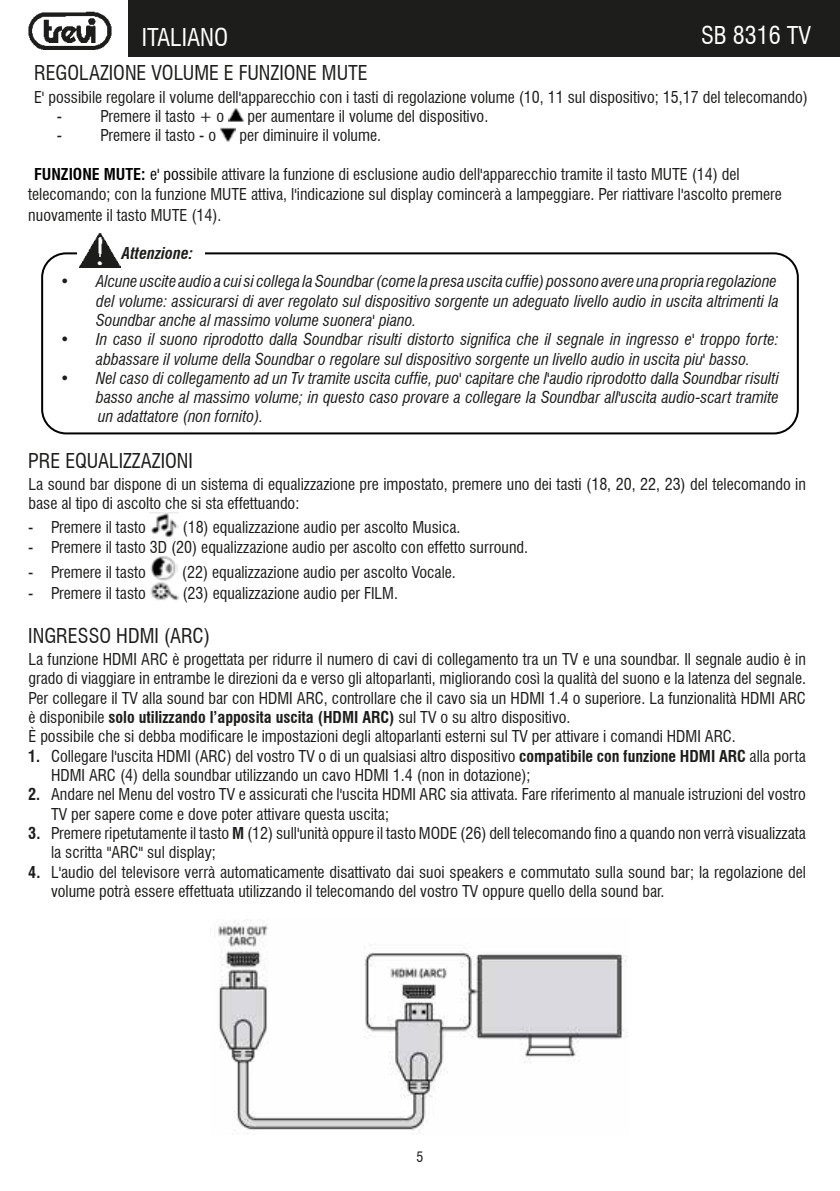
<style>
.page{position:relative;width:840px;height:1191px;background:#fff}
.page>*{position:absolute;margin:0;border:0;box-sizing:border-box;transform-origin:0 0}
.Titolo{font:condensed 24px "Swiss 721 BT";color:#fff}
.Titolo-2{font:condensed 20px "Swiss 721 BT";color:#1d1d1b}
.Testo_rientrato{font:condensed 16px/19.2px "Swiss 721 BT";color:#1d1d1b}
.Corpo_testo{font:condensed 16px/19.2px "Swiss 721 BT";color:#1d1d1b}
.t1{font:italic condensed 16px/19.2px "Swiss 721 BT";color:#1d1d1b}
.Sottotitolo{font:condensed 16px/19.2px "Swiss 721 BT";color:#1d1d1b}
.Corpo_testo-2{font:italic 700 condensed 16px "Swiss 721 BT";color:#1d1d1b}
.t2{font:condensed 14px "Swiss 721 BT";color:#1d1d1b}
.s1{font-weight:700;color:#000}
.s2{color:#000}
.s3{font-weight:700}
</style>
<div class="page">
<div style="left:128px;top:0;width:711px;height:57px;background:#1d1d1b"></div>
<img style="left:29px;top:12px;width:83px;height:38px">
<img style="left:228px;top:109px;width:15px;height:13px">
<img style="left:220px;top:128px;width:15px;height:13px">
<div style="left:41px;top:252px;width:757px;height:182px;border:2px solid #000;border-radius:24px"></div>
<svg style="left:78px;top:252px;width:43px;height:16px"></svg>
<img style="left:80px;top:233px;width:40px;height:34px">
<div style="left:121px;top:247px;width:84px;height:19px;background:#fff"></div>
<img style="left:150px;top:512px;width:28px;height:26px">
<img style="left:150px;top:556px;width:28px;height:44px">
<img style="left:210px;top:919px;width:418px;height:214px">
<p class="Titolo" style="left:142px;top:23px;width:88px">ITALIANO</p>
<h1 class="Titolo" style="left:700px;top:21px;width:111px">SB 8316 TV</h1>
<p class="Titolo-2" style="left:34px;top:61px;width:335px">REGOLAZIONE VOLUME E FUNZIONE MUTE</p>
<p class="Corpo_testo" style="left:34px;top:87px;width:774px">E' possibile regolare il volume dell'apparecchio con i tasti di regolazione volume (10, 11 sul dispositivo; 15,17 del telecomando)</p>
<p class="Testo_rientrato" style="left:57px;top:106px;width:169px">- Premere il tasto + o</p>
<p class="Testo_rientrato" style="left:247px;top:106px;width:242px">per aumentare il volume del dispositivo.</p>
<p class="Testo_rientrato" style="left:57px;top:126px;width:161px">- Premere il tasto - o</p>
<p class="Testo_rientrato" style="left:239px;top:126px;width:143px">per diminuire il volume.</p>
<p class="Sottotitolo" style="left:28px;top:165px;width:754px;text-indent:6px"><span class="s1">FUNZIONE MUTE:</span> <span class="s2">e' poss</span>ibile attivare la funzione di esclusione audio dell'apparecchio tramite il tasto MUTE (14) del telecomando; con la funzione MUTE attiva, l'indicazione sul display comincerà a lampeggiare. Per riattivare l'ascolto premere</p>
<p class="Sottotitolo" style="left:28px;top:206px;width:195px">nuovamente il tasto MUTE (14).</p>
<p class="Corpo_testo-2" style="left:122px;top:243px;width:73px">Attenzione:</p>
<p class="t1" style="left:96px;top:272px;width:683px;text-indent:-36px">• Alcune uscite audio a cui si collega la Soundbar (come la presa uscita cuffie) possono avere una propria regolazione del volume: assicurarsi di aver regolato sul dispositivo sorgente un adeguato livello audio in uscita altrimenti la<br>Soundbar anche al massimo volume suonera' piano.</p>
<p class="t1" style="left:60px;top:330px;width:719px;text-align:center">• In caso il suono riprodotto dalla Soundbar risulti distorto significa che il segnale in ingresso e' troppo forte: abbassare il volume della Soundbar o regolare sul dispositivo sorgente un livello audio in uscita piu' basso.</p>
<p class="t1" style="left:96px;top:368px;width:683px;text-align:justify;text-indent:-36px">• Nel caso di collegamento ad un Tv tramite uscita cuffie, puo' capitare che l'audio riprodotto dalla Soundbar risulti basso anche al massimo volume; in questo caso provare a collegare la Soundbar all'uscita audio-scart tramite un adattatore (non fornito).</p>
<p class="Titolo-2" style="left:28px;top:448px;width:166px">PRE EQUALIZZAZIONI</p>
<p class="Corpo_testo" style="left:28px;top:474px;width:778px">La sound bar dispone di un sistema di equalizzazione pre impostato, premere uno dei tasti (18, 20, 22, 23) del telecomando in base al tipo di ascolto che si sta effettuando:</p>
<p class="Testo_rientrato" style="left:28px;top:518px;width:119px">- Premere il tasto</p>
<p class="Testo_rientrato" style="left:182px;top:518px;width:279px">(18) equalizzazione audio per ascolto Musica.</p>
<p class="Testo_rientrato" style="left:28px;top:537px;width:501px">- Premere il tasto 3D (20) equalizzazione audio per ascolto con effetto surround.</p>
<p class="Testo_rientrato" style="left:28px;top:562px;width:119px">- Premere il tasto</p>
<p class="Testo_rientrato" style="left:182px;top:562px;width:275px">(22) equalizzazione audio per ascolto Vocale.</p>
<p class="Testo_rientrato" style="left:28px;top:583px;width:119px">- Premere il tasto</p>
<p class="Testo_rientrato" style="left:182px;top:583px;width:217px">(23) equalizzazione audio per FILM.</p>
<p class="Titolo-2" style="left:28px;top:623px;width:183px">INGRESSO HDMI (ARC)</p>
<p class="Corpo_testo" style="left:28px;top:649px;width:778px">La funzione HDMI ARC è progettata per ridurre il numero di cavi di collegamento tra un TV e una soundbar. Il segnale audio è in grado di viaggiare in entrambe le direzioni da e verso gli altoparlanti, migliorando così la qualità del suono e la latenza del segnale.</p>
<p class="Corpo_testo" style="left:28px;top:688px;width:778px">Per collegare il TV alla sound bar con HDMI ARC, controllare che il cavo sia un HDMI 1.4 o superiore. La funzionalità HDMI ARC è disponibile <span class="s3">solo utilizzando l’apposita uscita (HDMI ARC)</span> sul TV o su altro dispositivo.</p>
<p class="Corpo_testo" style="left:28px;top:727px;width:708px">È possibile che si debba modificare le impostazioni degli altoparlanti esterni sul TV per attivare i comandi HDMI ARC.</p>
<p class="Testo_rientrato" style="left:51px;top:746px;width:756px;text-indent:-23px"><span class="s3">1.</span> Collegare l'uscita HDMI (ARC) del vostro TV o di un qualsiasi altro dispositivo <span class="s3">compatibile con funzione HDMI ARC</span> alla porta<br>HDMI ARC (4) della soundbar utilizzando un cavo HDMI 1.4 (non in dotazione);</p>
<p class="Testo_rientrato" style="left:51px;top:785px;width:756px;text-indent:-23px"><span class="s3">2.</span> Andare nel Menu del vostro TV e assicurati che l'uscita HDMI ARC sia attivata. Fare riferimento al manuale istruzioni del vostro<br>TV per sapere come e dove poter attivare questa uscita;</p>
<p class="Testo_rientrato" style="left:51px;top:823px;width:756px;text-indent:-23px"><span class="s3">3.</span> Premere ripetutamente il tasto <span class="s3">M</span> (12) sull'unità oppure il tasto MODE (26) dell telecomando fino a quando non verrà visualizzata la scritta "ARC" sul display;</p>
<p class="Testo_rientrato" style="left:51px;top:862px;width:756px;text-indent:-23px"><span class="s3">4.</span> L'audio del televisore verrà automaticamente disattivato dai suoi speakers e commutato sulla sound bar; la regolazione del volume potrà essere effettuata utilizzando il telecomando del vostro TV oppure quello della sound bar.</p>
<p class="t2" style="left:416px;top:1148px;width:8px">5</p>
</div>
